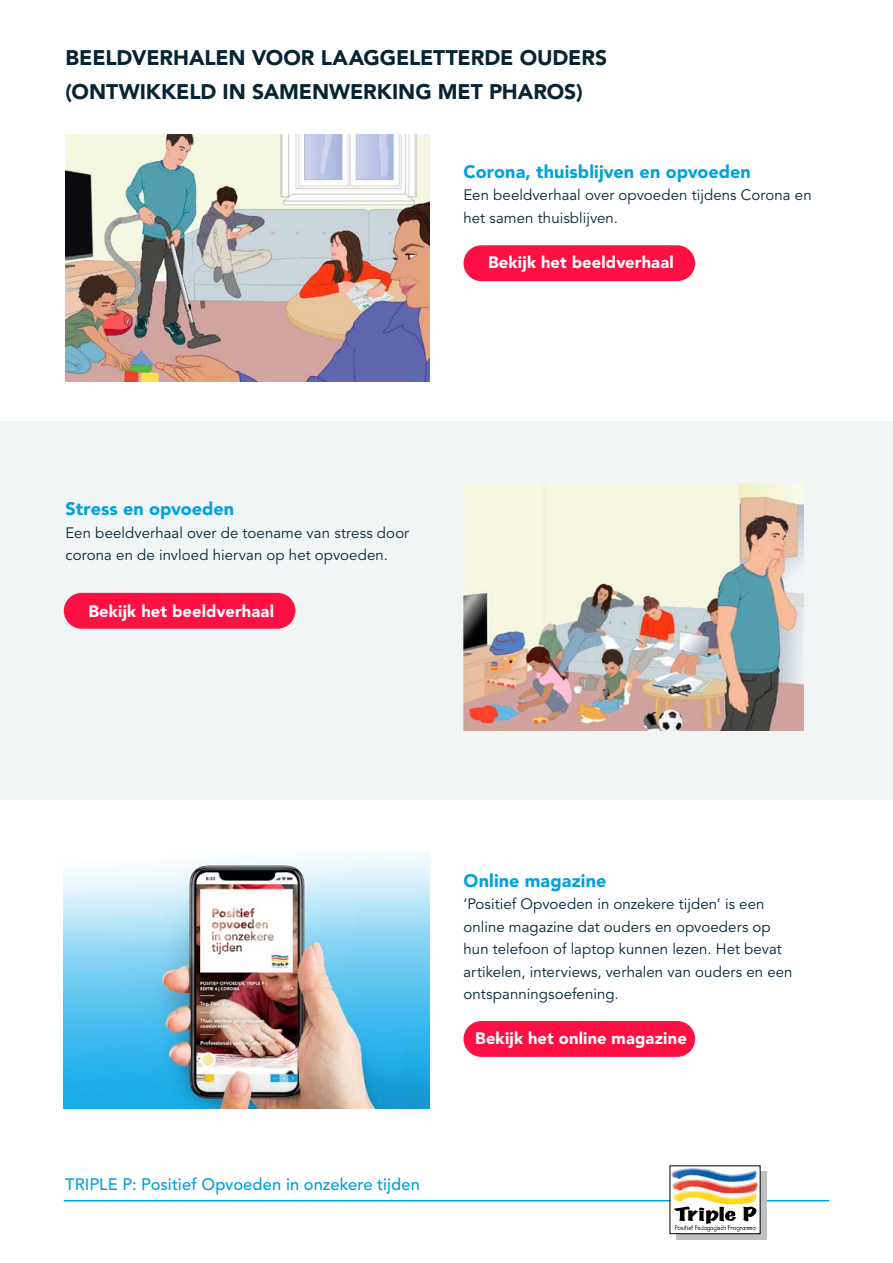
<style>
.page{position:relative;width:893px;height:1263px;background:#fff}
.page>*{position:absolute;margin:0;border:0;box-sizing:border-box;transform-origin:0 0}
.t1{font:900 21px/33.8px "Avenir LT Pro";letter-spacing:-.005em;color:#072433}
.t2{font:900 18px "Avenir LT Pro";letter-spacing:.005em;color:#00a1dd}
.t3{font:900 16.5px "Avenir LT Pro";letter-spacing:.01em;color:#fff}
.t4{font:500 16.5px "Avenir LT Pro";letter-spacing:.005em;color:#00a1dd}
.t5{font:15px/22.5px "Avenir LT Pro";letter-spacing:.005em;color:#002436}
.t6{font:15px/22.5px "Avenir LT Pro";letter-spacing:.005em;color:#072433}
</style>
<div class="page">
<hr style="left:64px;top:1200px;width:765px;height:1px;background:#009fe3">
<svg style="left:676px;top:1171px;width:91px;height:68px"></svg>
<img style="left:672px;top:1168px;width:86px;height:10px">
<svg style="left:672px;top:1178px;width:86px;height:54px"></svg>
<div style="left:0;top:422px;width:893px;height:378px;background:#f2f5f5"></div>
<img style="left:65px;top:134px;width:364px;height:248px">
<img style="left:463px;top:483px;width:341px;height:247px">
<img style="left:64px;top:854px;width:365px;height:255px">
<div style="left:463px;top:245px;width:232px;height:36px;background:#ff1044;border-radius:18px"></div>
<div style="left:463px;top:1021px;width:232px;height:36px;background:#ff1044;border-radius:18px"></div>
<div style="left:64px;top:593px;width:231px;height:36px;background:#ff1044;border-radius:18px"></div>
<h1 class="t1" style="left:66px;top:41px;width:543px">BEELDVERHALEN VOOR LAAGGELETTERDE OUDERS (ONTWIKKELD IN SAMENWERKING MET PHAROS)</h1>
<p class="t2" style="left:463px;top:161px;width:289px">Corona, thuisblijven en opvoeden</p>
<p class="t6" style="left:463px;top:184px;width:350px">Een beeldverhaal over opvoeden tijdens Corona en het samen thuisblijven.</p>
<p class="t3" style="left:488px;top:252px;width:187px">Bekijk het beeldverhaal</p>
<p class="t2" style="left:66px;top:498px;width:170px">Stress en opvoeden</p>
<p class="t6" style="left:66px;top:522px;width:345px">Een beeldverhaal over de toename van stress door corona en de invloed hiervan op het opvoeden.</p>
<p class="t3" style="left:88px;top:601px;width:187px">Bekijk het beeldverhaal</p>
<p class="t2" style="left:463px;top:869px;width:144px">Online magazine</p>
<p class="t5" style="left:463px;top:893px;width:331px">‘Positief Opvoeden in onzekere tijden’ is een online magazine dat ouders en opvoeders op hun telefoon of laptop kunnen lezen. Het bevat artikelen, interviews, verhalen van ouders en een ontspanningsoefening.</p>
<p class="t3" style="left:475px;top:1028px;width:213px">Bekijk het online magazine</p>
<p class="t4" style="left:65px;top:1175px;width:356px">TRIPLE P: Positief Opvoeden in onzekere tijden</p>
</div>
